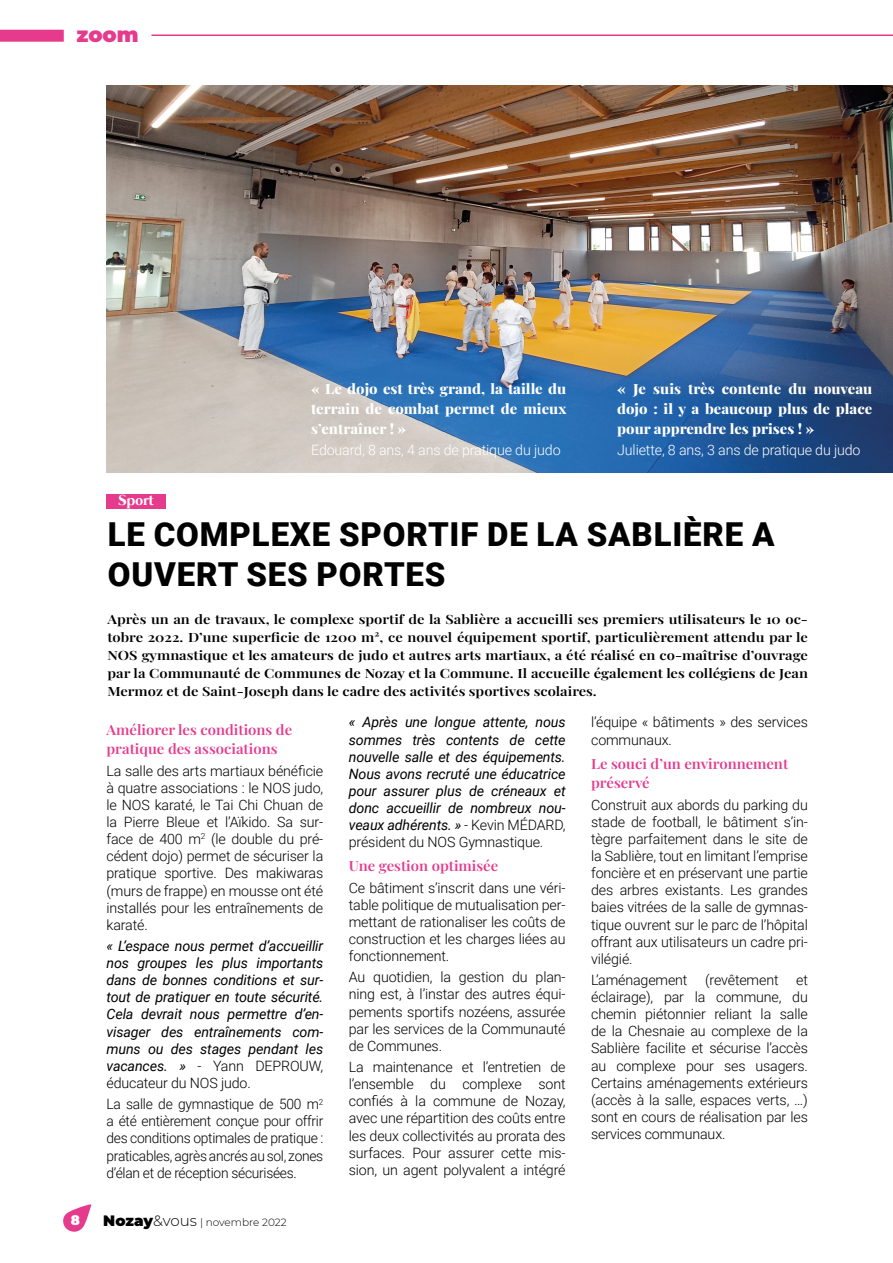
<style>
.page{position:relative;width:893px;height:1263px;background:#fff}
.page>*{position:absolute;margin:0;border:0;box-sizing:border-box;transform-origin:0 0}
.t1{font:900 33px/39.6px "Roboto";letter-spacing:.025em;color:#000}
.t2{font:900 21px "Montserrat";color:#e63b8d}
.t3{font:700 15px "Mermaid";color:#fff}
.t4{font:300 14.25px/17.1px "Roboto";letter-spacing:-.01em;color:#000;text-align:justify}
.t5{font:italic 14.25px/17.1px "Roboto";letter-spacing:-.01em;color:#000;text-align:justify}
.t6{font:300 14.25px "Roboto";letter-spacing:-.01em;color:#fff}
.t7{font:800 14.1px/19.8px "Playfair Display";color:#fff;text-align:justify;scale:1.06 1}
.t8{font:600 14.1px/19.8px "Playfair Display";color:#e63b8d;scale:1.06 1}
.t9{font:900 13.5px "Montserrat";color:#fff}
.t10{font:600 12.75px/18px "Playfair Display";color:#000;text-align:justify;scale:1.15 1}
.t11{font:300 10.5px "Montserrat";color:#000}
.s1{font-weight:300;font-style:normal}
.s2{font-weight:900;font-size:15px}
.s3{font-size:15px}
</style>
<div class="page">
<div style="left:0;top:30px;width:64px;height:12px;background:#e63b8d"></div>
<hr style="left:151px;top:34px;width:742px;height:2px;background:#e63b8d">
<svg style="left:63px;top:1204px;width:28px;height:28px"></svg>
<img style="left:107px;top:85px;width:786px;height:388px">
<div style="left:107px;top:494px;width:59px;height:15px;background:#e63b8d"></div>
<h2 class="t2" style="left:77px;top:19px;width:64px">zoom</h2>
<p class="t3" style="left:118px;top:492px;width:37px">Sport</p>
<p class="t7" style="left:311px;top:378px;width:242px">« Le dojo est très grand, la taille du terrain de combat permet de mieux s’entraîner ! »</p>
<p class="t6" style="left:311px;top:440px;width:251px">Edouard, 8 ans, 4 ans de pratique du judo</p>
<p class="t7" style="left:617px;top:378px;width:242px">« Je suis très contente du nouveau dojo : il y a beaucoup plus de place pour apprendre les prises ! »</p>
<p class="t6" style="left:617px;top:440px;width:245px">Juliette, 8 ans, 3 ans de pratique du judo</p>
<h1 class="t1" style="left:108px;top:514px;width:668px">LE COMPLEXE SPORTIF DE LA SABLIÈRE A<br>OUVERT SES PORTES</h1>
<p class="t10" style="left:107px;top:609px;width:611px">Après un an de travaux, le complexe sportif de la Sablière a accueilli ses premiers utilisateurs le 10 oc&shy;tobre 2022. D’une superficie de 1200 m², ce nouvel équipement sportif, particulièrement attendu par le NOS gymnastique et les amateurs de judo et autres arts martiaux, a été réalisé en co-maîtrise d’ouvrage par la Communauté de Communes de Nozay et la Commune. Il accueille également les collégiens de Jean Mermoz et de Saint-Joseph dans le cadre des activités sportives scolaires.</p>
<p class="t8" style="left:107px;top:718px;width:177px">Améliorer les conditions de pratique des associations</p>
<p class="t4" style="left:107px;top:762px;width:218px">La salle des arts martiaux bénéficie à quatre associations : le NOS judo, le NOS karaté, le Tai Chi Chuan de la Pierre Bleue et l’Aïkido. Sa sur&shy;face de 400 m<sup>2</sup> (le double du pré&shy;cédent dojo) permet de sécuriser la pratique sportive. Des makiwaras (murs de frappe) en mousse ont été installés pour les entraînements de karaté.</p>
<p class="t5" style="left:107px;top:937px;width:218px">« L’espace nous permet d’accueillir nos groupes les plus importants dans de bonnes conditions et sur&shy;tout de pratiquer en toute sécurité.<br>Cela devrait nous permettre d’en&shy;visager des entraînements com&shy;muns ou des stages pendant les vacances. » <span class="s1">- Yann DEPROUW, éducateur du NOS judo.</span></p>
<p class="t4" style="left:107px;top:1095px;width:218px">La salle de gymnastique de 500 m<sup>2 </sup>a été entièrement conçue pour offrir des conditions optimales de pratique : praticables, agrès ancrés au sol, zones d’élan et de réception sécurisées.</p>
<p class="t9" style="left:71px;top:1210px;width:11px">8</p>
<p class="t11" style="left:103px;top:1215px;width:185px"><span class="s2">Nozay</span><span class="s3">&amp;vous</span> | novembre 2022</p>
<p class="t5" style="left:349px;top:713px;width:218px">« Après une longue attente, nous sommes très contents de cette nouvelle salle et des équipements.<br>Nous avons recruté une éducatrice pour assurer plus de créneaux et donc accueillir de nombreux nou&shy;veaux adhérents. » <span class="s1">- Kevin MÉDARD, président du NOS Gymnastique.</span></p>
<p class="t8" style="left:349px;top:855px;width:143px">Une gestion optimisée</p>
<p class="t4" style="left:349px;top:878px;width:218px">Ce bâtiment s’inscrit dans une véri&shy;table politique de mutualisation per&shy;mettant de rationaliser les coûts de construction et les charges liées au fonctionnement.</p>
<p class="t4" style="left:349px;top:968px;width:218px">Au quotidien, la gestion du plan&shy;ning est, à l’instar des autres équi&shy;pements sportifs nozéens, assurée par les services de la Communauté de Communes.</p>
<p class="t4" style="left:349px;top:1058px;width:218px">La maintenance et l’entretien de l’ensemble du complexe sont confiés à la commune de Nozay, avec une répartition des coûts entre les deux collectivités au prorata des surfaces. Pour assurer cette mis&shy;sion, un agent polyvalent a intégré</p>
<p class="t4" style="left:591px;top:713px;width:218px">l’équipe « bâtiments » des services communaux.</p>
<p class="t8" style="left:591px;top:752px;width:187px">Le souci d’un environnement préservé</p>
<p class="t4" style="left:591px;top:796px;width:218px">Construit aux abords du parking du stade de football, le bâtiment s’in&shy;tègre parfaitement dans le site de la Sablière, tout en limitant l’emprise foncière et en préservant une partie des arbres existants. Les grandes baies vitrées de la salle de gymnas&shy;tique ouvrent sur le parc de l’hôpital offrant aux utilisateurs un cadre pri&shy;vilégié.</p>
<p class="t4" style="left:591px;top:971px;width:218px">L’aménagement (revêtement et éclairage), par la commune, du chemin piétonnier reliant la salle de la Chesnaie au complexe de la Sablière facilite et sécurise l’accès au complexe pour ses usagers.<br>Certains aménagements extérieurs (accès à la salle, espaces verts, …) sont en cours de réalisation par les services communaux.</p>
</div>
